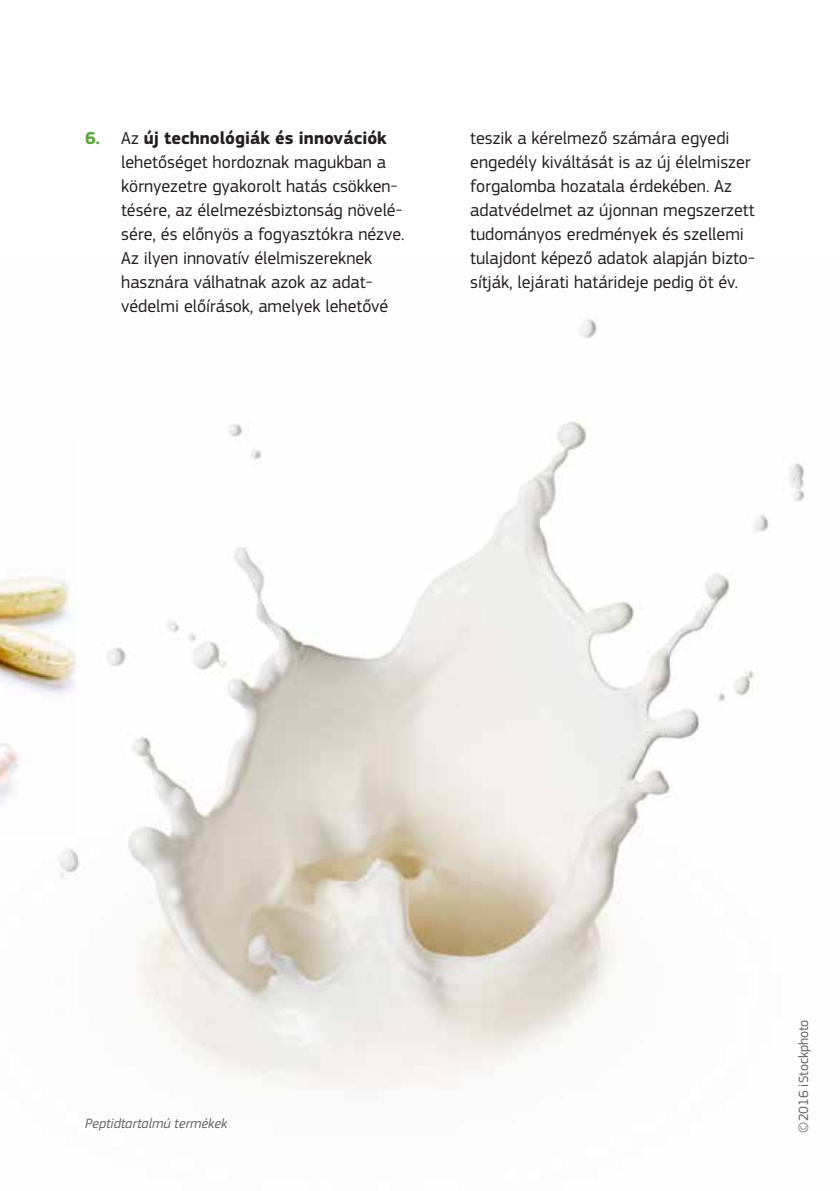
<style>
.page{position:relative;width:840px;height:1191px;background:#fff}
.page>*{position:absolute;margin:0;border:0;box-sizing:border-box;transform-origin:0 0}
.t1{font:18px/24px "EC Square Sans Pro";color:#231f20}
.t2{font:italic 14px "EC Square Sans Pro";color:#636466}
.t3{font:14px "EC Square Sans Pro";color:#636466}
.s1{font-weight:700;color:#5ca53f}
.s2{font-weight:700}
</style>
<div class="page">
<img style="left:59px;top:317px;width:746px;height:773px">
<img style="left:0;top:442px;width:76px;height:394px">
<p class="t1" style="left:121px;top:126px;width:285px;text-indent:-36px"><span class="s1">6.</span> Az <span class="s2">új technológiák és innovációk </span>lehetőséget hordoznak magukban a környezetre gyakorolt hatás csökken&shy;tésére, az élelmezésbiztonság növelé&shy;sére, és előnyös a fogyasztókra nézve.<br>Az ilyen innovatív élelmiszereknek hasznára válhatnak azok az adat&shy;védelmi előírások, amelyek lehetővé</p>
<p class="t1" style="left:470px;top:126px;width:286px">teszik a kérelmező számára egyedi engedély kiváltását is az új élelmiszer forgalomba hozatala érdekében. Az adatvédelmet az újonnan megszerzett tudományos eredmények és szellemi tulajdont képező adatok alapján bizto&shy;sítják, lejárati határideje pedig öt év.</p>
<p class="t2" style="left:85px;top:1115px;width:144px">Peptidtartalmú termékek</p>
<p class="t3" style="left:794px;top:1132px;width:115px;rotate:-90deg">©2016 iStockphoto</p>
</div>
